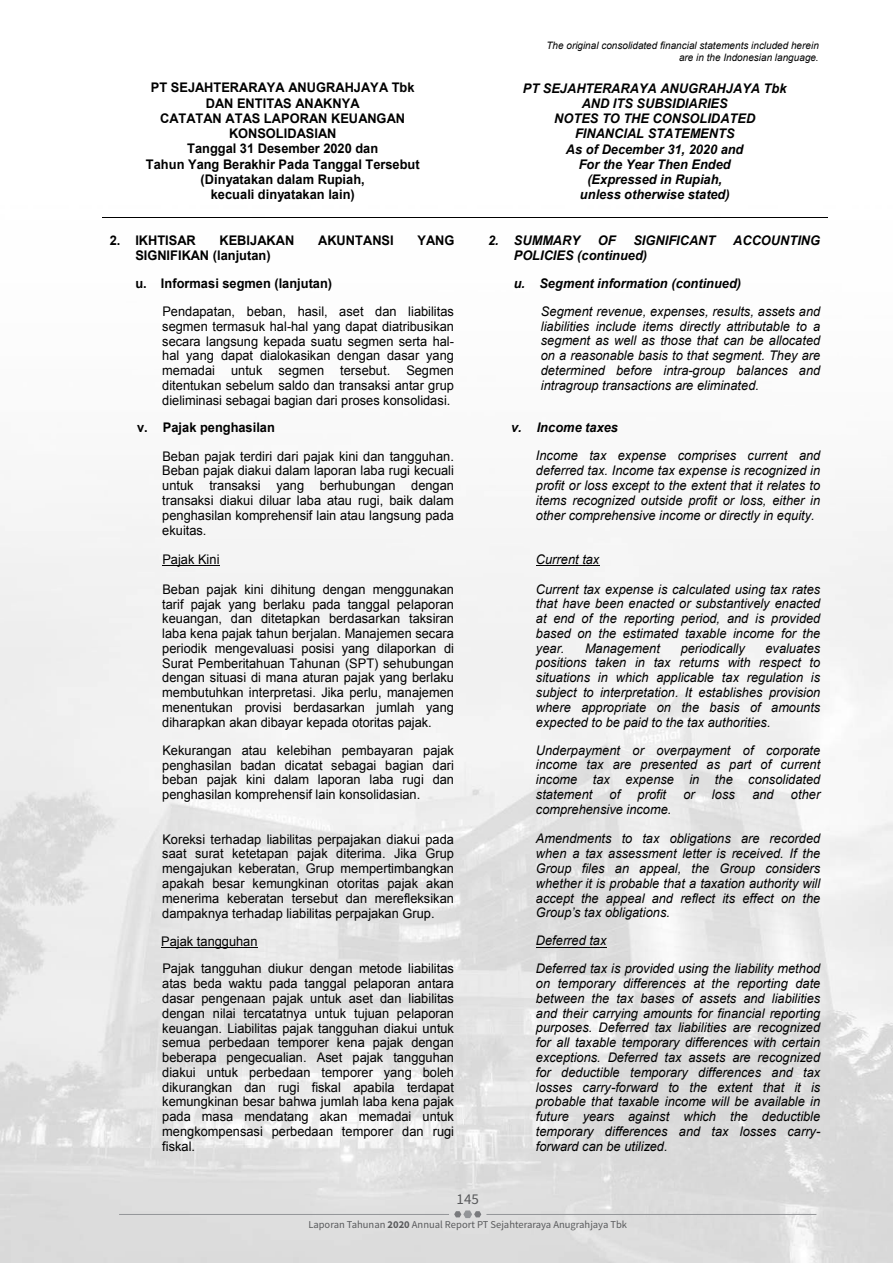
<style>
.page{position:relative;width:893px;height:1263px;background:#fff}
.page>*{position:absolute;margin:0;border:0;box-sizing:border-box;transform-origin:0 0}
.t1{font:15px "Source Sans Pro";color:#58595b}
.t2{font:13.2px/14.9px "Arial";letter-spacing:.005em;color:#000;text-align:justify}
.t3{font:italic 13.2px/14.9px "Arial";letter-spacing:.005em;color:#000;text-align:justify}
.t4{font:700 13.2px/15.3px "Arial";color:#000;text-align:center}
.t5{font:italic 700 13.2px/15.3px "Arial";color:#000;text-align:center}
.t6{font:10.5px "Source Sans Pro";color:#58595b}
.t7{font:italic 10.2px/11.9px "Arial";color:#000;text-align:right}
.s1{font-weight:700}
</style>
<div class="page">
<img style="left:0;top:514px;width:893px;height:749px">
<hr style="left:486px;top:1214px;width:330px;height:1px;background:#939598">
<hr style="left:119px;top:1214px;width:330px;height:1px;background:#939598">
<svg style="left:454px;top:1210px;width:27px;height:8px"></svg>
<hr style="left:102px;top:217px;width:360px;height:1px;background:#000">
<svg style="left:462px;top:217px;width:19px;height:1px"></svg>
<hr style="left:481px;top:217px;width:347px;height:1px;background:#000">
<hr style="left:162px;top:565px;width:57px;height:1px;background:#000">
<hr style="left:536px;top:565px;width:63px;height:1px;background:#000">
<hr style="left:161px;top:947px;width:96px;height:1px;background:#000">
<hr style="left:536px;top:947px;width:70px;height:1px;background:#000">
<p class="t7" style="left:547px;top:40px;width:274px">The original consolidated financial statements included herein are in the Indonesian language.</p>
<p class="t4" style="left:146px;top:81px;width:275px">PT SEJAHTERARAYA ANUGRAHJAYA Tbk<br>DAN ENTITAS ANAKNYA<br>CATATAN ATAS LAPORAN KEUANGAN<br>KONSOLIDASIAN<br>Tanggal 31 Desember 2020 dan<br>Tahun Yang Berakhir Pada Tanggal Tersebut (Dinyatakan dalam Rupiah,<br>kecuali dinyatakan lain)</p>
<p class="t5" style="left:523px;top:81px;width:265px">PT SEJAHTERARAYA ANUGRAHJAYA Tbk<br>AND ITS SUBSIDIARIES<br>NOTES TO THE CONSOLIDATED<br>FINANCIAL STATEMENTS<br>As of December 31, 2020 and<br>For the Year Then Ended<br>(Expressed in Rupiah,<br>unless otherwise stated)</p>
<p class="t4" style="left:110px;top:233px;width:88px">2. IKHTISAR</p>
<p class="t4" style="left:219px;top:233px;width:76px">KEBIJAKAN</p>
<p class="t4" style="left:318px;top:233px;width:77px">AKUNTANSI</p>
<p class="t4" style="left:417px;top:233px;width:39px">YANG</p>
<p class="t4" style="left:135px;top:248px;width:137px">SIGNIFIKAN (lanjutan)</p>
<p class="t5" style="left:488px;top:233px;width:93px">2. SUMMARY</p>
<p class="t5" style="left:598px;top:233px;width:19px">OF</p>
<p class="t5" style="left:633px;top:233px;width:84px">SIGNIFICANT</p>
<p class="t5" style="left:733px;top:233px;width:88px">ACCOUNTING</p>
<p class="t5" style="left:514px;top:248px;width:135px">POLICIES (continued)</p>
<p class="t4" style="left:135px;top:276px;width:198px">u. Informasi segmen (lanjutan)</p>
<p class="t5" style="left:514px;top:276px;width:229px">u. Segment information (continued)</p>
<p class="t2" style="left:162px;top:304px;width:293px">Pendapatan, beban, hasil, aset dan liabilitas segmen termasuk hal-hal yang dapat diatribusikan secara langsung kepada suatu segmen serta hal&shy;hal yang dapat dialokasikan dengan dasar yang memadai untuk segmen tersebut. Segmen ditentukan sebelum saldo dan transaksi antar grup dieliminasi sebagai bagian dari proses konsolidasi.</p>
<p class="t3" style="left:541px;top:304px;width:281px">Segment revenue, expenses, results, assets and liabilities include items directly attributable to a segment as well as those that can be allocated on a reasonable basis to that segment. They are determined before intra-group balances and intragroup transactions are eliminated.</p>
<p class="t4" style="left:137px;top:421px;width:139px">v. Pajak penghasilan</p>
<p class="t5" style="left:511px;top:421px;width:108px">v. Income taxes</p>
<p class="t2" style="left:162px;top:449px;width:293px">Beban pajak terdiri dari pajak kini dan tangguhan.<br>Beban pajak diakui dalam laporan laba rugi kecuali untuk transaksi yang berhubungan dengan transaksi diakui diluar laba atau rugi, baik dalam penghasilan komprehensif lain atau langsung pada ekuitas.</p>
<p class="t2" style="left:162px;top:552px;width:59px">Pajak Kini</p>
<p class="t2" style="left:162px;top:582px;width:293px">Beban pajak kini dihitung dengan menggunakan tarif pajak yang berlaku pada tanggal pelaporan keuangan, dan ditetapkan berdasarkan taksiran laba kena pajak tahun berjalan. Manajemen secara periodik mengevaluasi posisi yang dilaporkan di Surat Pemberitahuan Tahunan (SPT) sehubungan dengan situasi di mana aturan pajak yang berlaku membutuhkan interpretasi. Jika perlu, manajemen menentukan provisi berdasarkan jumlah yang diharapkan akan dibayar kepada otoritas pajak.</p>
<p class="t3" style="left:536px;top:448px;width:286px">Income tax expense comprises current and deferred tax. Income tax expense is recognized in profit or loss except to the extent that it relates to items recognized outside profit or loss, either in other comprehensive income or directly in equity.</p>
<p class="t3" style="left:536px;top:552px;width:65px">Current tax</p>
<p class="t3" style="left:536px;top:582px;width:286px">Current tax expense is calculated using tax rates that have been enacted or substantively enacted at end of the reporting period, and is provided based on the estimated taxable income for the year.</p>
<p class="t3" style="left:536px;top:641px;width:286px;text-indent:230px">evaluates positions taken in tax returns with respect to situations in which applicable tax regulation is subject to interpretation. It establishes provision where appropriate on the basis of amounts expected to be paid to the tax authorities.</p>
<p class="t3" style="left:585px;top:641px;width:76px">Management</p>
<p class="t3" style="left:681px;top:641px;width:66px">periodically</p>
<p class="t2" style="left:162px;top:743px;width:293px">Kekurangan atau kelebihan pembayaran pajak penghasilan badan dicatat sebagai bagian dari beban pajak kini dalam laporan laba rugi dan penghasilan komprehensif lain konsolidasian.</p>
<p class="t2" style="left:162px;top:832px;width:293px">Koreksi terhadap liabilitas perpajakan diakui pada saat surat ketetapan pajak diterima. Jika Grup mengajukan keberatan, Grup mempertimbangkan apakah besar kemungkinan otoritas pajak akan menerima keberatan tersebut dan merefleksikan dampaknya terhadap liabilitas perpajakan Grup.</p>
<p class="t3" style="left:536px;top:743px;width:286px">Underpayment or overpayment of corporate income tax are presented as part of current income tax expense in the consolidated statement</p>
<p class="t3" style="left:609px;top:787px;width:12px">of</p>
<p class="t3" style="left:638px;top:787px;width:30px">profit</p>
<p class="t3" style="left:683px;top:787px;width:13px">or</p>
<p class="t3" style="left:712px;top:787px;width:24px">loss</p>
<p class="t3" style="left:752px;top:787px;width:23px">and</p>
<p class="t3" style="left:791px;top:787px;width:31px">other</p>
<p class="t3" style="left:536px;top:802px;width:137px">comprehensive income.</p>
<p class="t3" style="left:536px;top:831px;width:286px">Amendments to tax obligations are recorded when a tax assessment letter is received. If the Group files an appeal, the Group considers whether it is probable that a taxation authority will accept the appeal and reflect its effect on the Group’s tax obligations.</p>
<p class="t2" style="left:161px;top:933px;width:98px">Pajak tangguhan</p>
<p class="t3" style="left:536px;top:933px;width:72px">Deferred tax</p>
<p class="t2" style="left:162px;top:961px;width:293px">Pajak tangguhan diukur dengan metode liabilitas atas beda waktu pada tanggal pelaporan antara dasar pengenaan pajak untuk aset dan liabilitas dengan nilai tercatatnya untuk tujuan pelaporan keuangan. Liabilitas pajak tangguhan diakui untuk semua perbedaan temporer kena pajak dengan beberapa pengecualian. Aset pajak tangguhan diakui untuk perbedaan temporer yang boleh dikurangkan dan rugi fiskal apabila terdapat kemungkinan besar bahwa jumlah laba kena pajak pada masa mendatang akan memadai untuk mengkompensasi perbedaan temporer dan rugi fiskal.</p>
<p class="t3" style="left:536px;top:961px;width:286px">Deferred tax is provided using the liability method on temporary differences at the reporting date between the tax bases of assets and liabilities and their carrying amounts for financial reporting purposes. Deferred tax liabilities are recognized for all taxable temporary differences with certain exceptions. Deferred tax assets are recognized for deductible temporary differences and tax losses carry-forward to the extent that it is probable that taxable income will be available in future years against which the deductible temporary differences and tax losses carry&shy;forward can be utilized.</p>
<p class="t1" style="left:457px;top:1190px;width:24px">145</p>
<p class="t6" style="left:308px;top:1218px;width:320px">Laporan Tahunan <span class="s1">2020</span> Annual Report PT Sejahteraraya Anugrahjaya Tbk</p>
</div>
